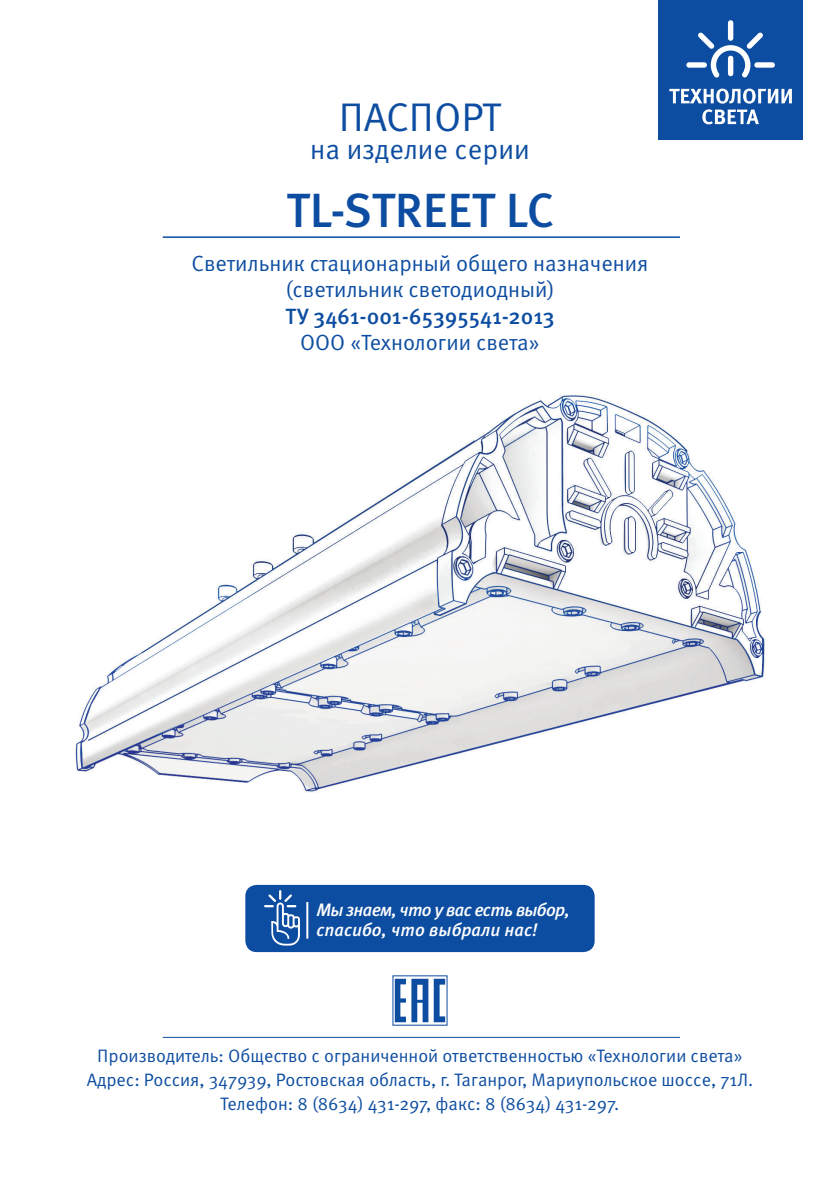
<style>
.page{position:relative;width:840px;height:1191px;background:#fff}
.page>*{position:absolute;margin:0;border:0;box-sizing:border-box;transform-origin:0 0}
.t1{font:500 48px "Meta Pro";color:#0d4da1}
.t2{font:40px "Meta Pro";color:#0d4da1}
.t3{font:28px "Meta Pro";color:#0d4da1}
.t4{font:22px "Meta Pro";color:#0d4da1}
.t5{font:500 22px "Meta Pro";color:#0d4da1}
.t6{font:18px "Meta Pro";color:#0d4da1}
.t7{font:italic 500 18px/20px "Meta Pro";letter-spacing:-.025em;color:#fff}
</style>
<div class="page">
<hr style="left:163px;top:236px;width:516px;height:2px;background:#0d4da1">
<div style="left:658px;top:0;width:144px;height:140px;background:#0d4da1"></div>
<svg style="left:698px;top:32px;width:64px;height:46px"></svg>
<div style="left:727px;top:20px;width:6px;height:21px;background:#fff;border-radius:3px"></div>
<div style="left:686px;top:62px;width:20px;height:6px;background:#fff;border-radius:3px"></div>
<div style="left:754px;top:62px;width:20px;height:6px;background:#fff;border-radius:3px"></div>
<svg style="left:669px;top:89px;width:122px;height:35px"></svg>
<img style="left:75px;top:395px;width:690px;height:397px">
<hr style="left:163px;top:1037px;width:516px;height:1px;background:#0d4da1">
<svg style="left:394px;top:978px;width:51px;height:44px"></svg>
<div style="left:245px;top:885px;width:349px;height:67px;background:#0d4da1;border-radius:11px"></div>
<svg style="left:264px;top:890px;width:36px;height:55px"></svg>
<hr style="left:306px;top:902px;width:2px;height:36px;background:#fff">
<p class="t2" style="left:338px;top:91px;width:164px">ПАСПОРТ</p>
<p class="t3" style="left:310px;top:131px;width:221px">на изделие серии</p>
<p class="t1" style="left:286px;top:180px;width:269px">TL-STREET LC</p>
<p class="t4" style="left:191px;top:249px;width:458px">Светильник стационарный общего назначения</p>
<p class="t4" style="left:285px;top:275px;width:270px">(светильник светодиодный)</p>
<p class="t5" style="left:285px;top:302px;width:270px">ТУ 3461-001-65395541-2013</p>
<p class="t4" style="left:300px;top:328px;width:241px">ООО «Технологии света»</p>
<p class="t7" style="left:316px;top:900px;width:255px">Мы знаем, что у вас есть выбор, спасибо, что выбрали нас!</p>
<p class="t6" style="left:97px;top:1044px;width:646px">Производитель: Общество с ограниченной ответственностью «Технологии света»</p>
<p class="t6" style="left:87px;top:1068px;width:667px">Адрес: Россия, 347939, Ростовская область, г. Таганрог, Мариупольское шоссе, 71Л.</p>
<p class="t6" style="left:220px;top:1092px;width:400px">Телефон: 8 (8634) 431-297, факс: 8 (8634) 431-297.</p>
</div>
